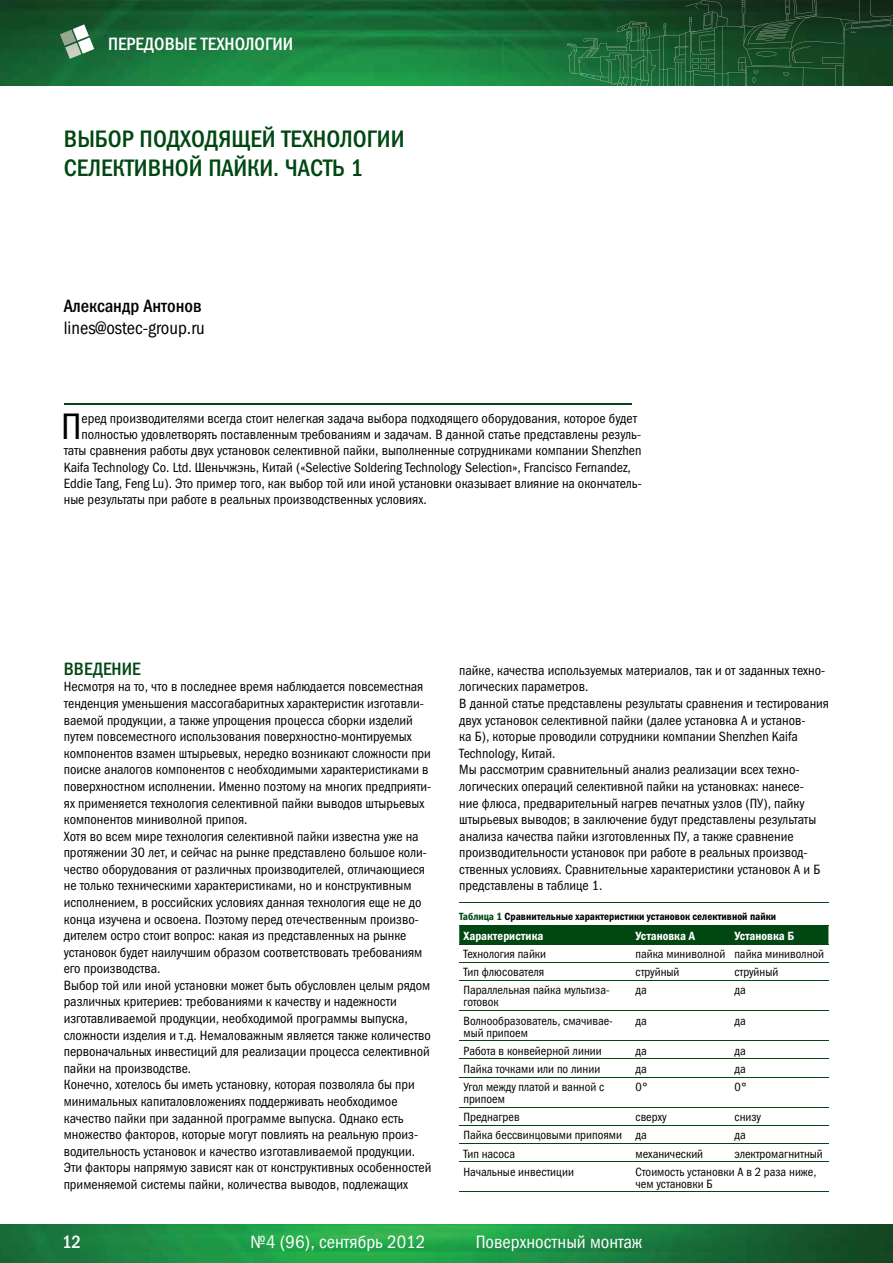
<style>
.page{position:relative;width:893px;height:1263px;background:#fff}
.page>*{position:absolute;margin:0;border:0;box-sizing:border-box;transform-origin:0 0}
.t1{font:37.05px "Franklin Gothic Book Cond C";color:#000}
.t2{font:24px/28.8px "Franklin Gothic Medi Cond C";color:#004712}
.t3{font:18px "Franklin Gothic Book Cond C";color:#fff}
.t4{font:18px "Franklin Gothic Medi Cond C";color:#fff}
.t5{font:18px "Franklin Gothic Book Cond C";color:#000}
.t6{font:18px "Franklin Gothic Medi Cond C";color:#000}
.t7{font:18px "Franklin Gothic Medi Cond C";color:#004712}
.t8{font:13.5px/16.6px "Franklin Gothic Book Cond C";color:#000}
.t9{font:12px/12px "Franklin Gothic Book Cond C";color:#000}
.t10{font:12px "Franklin Gothic Demi Cond C";color:#fff}
.t11{font:10.5px "Franklin Gothic Demi Cond C";color:#000}
.s1{color:#004712}
</style>
<div class="page">
<img style="left:0;top:1225px;width:893px;height:38px">
<img style="left:0;top:0;width:893px;height:85px">
<svg style="left:617px;top:85px;width:227px;height:1px"></svg>
<img style="left:617px;top:0;width:276px;height:46px">
<img style="left:65px;top:46px;width:16px;height:13px">
<svg style="left:73px;top:24px;width:21px;height:30px"></svg>
<img style="left:60px;top:30px;width:16px;height:16px">
<hr style="left:459px;top:902px;width:370px;height:1px;background:#004712">
<div style="left:459px;top:927px;width:369px;height:17px;background:#004712"></div>
<hr style="left:459px;top:926px;width:172px;height:1px;background:#004712">
<hr style="left:631px;top:926px;width:99px;height:1px;background:#004712">
<hr style="left:730px;top:926px;width:98px;height:1px;background:#004712">
<hr style="left:459px;top:944px;width:172px;height:1px;background:#004712">
<hr style="left:631px;top:944px;width:99px;height:1px;background:#004712">
<hr style="left:730px;top:944px;width:98px;height:1px;background:#004712">
<hr style="left:459px;top:962px;width:172px;height:1px;background:#004712">
<hr style="left:631px;top:962px;width:99px;height:1px;background:#004712">
<hr style="left:730px;top:962px;width:98px;height:1px;background:#004712">
<hr style="left:459px;top:980px;width:172px;height:1px;background:#004712">
<hr style="left:631px;top:980px;width:99px;height:1px;background:#004712">
<hr style="left:730px;top:980px;width:98px;height:1px;background:#004712">
<hr style="left:459px;top:1010px;width:172px;height:1px;background:#004712">
<hr style="left:631px;top:1010px;width:99px;height:1px;background:#004712">
<hr style="left:730px;top:1010px;width:98px;height:1px;background:#004712">
<hr style="left:459px;top:1040px;width:172px;height:1px;background:#004712">
<hr style="left:631px;top:1040px;width:99px;height:1px;background:#004712">
<hr style="left:730px;top:1040px;width:98px;height:1px;background:#004712">
<hr style="left:459px;top:1059px;width:172px;height:1px;background:#004712">
<hr style="left:631px;top:1059px;width:99px;height:1px;background:#004712">
<hr style="left:730px;top:1059px;width:98px;height:1px;background:#004712">
<hr style="left:459px;top:1077px;width:172px;height:1px;background:#004712">
<hr style="left:631px;top:1077px;width:99px;height:1px;background:#004712">
<hr style="left:730px;top:1077px;width:98px;height:1px;background:#004712">
<hr style="left:459px;top:1107px;width:172px;height:1px;background:#004712">
<hr style="left:631px;top:1107px;width:99px;height:1px;background:#004712">
<hr style="left:730px;top:1107px;width:98px;height:1px;background:#004712">
<hr style="left:459px;top:1125px;width:172px;height:1px;background:#004712">
<hr style="left:631px;top:1125px;width:99px;height:1px;background:#004712">
<hr style="left:730px;top:1125px;width:98px;height:1px;background:#004712">
<hr style="left:459px;top:1143px;width:172px;height:1px;background:#004712">
<hr style="left:631px;top:1143px;width:99px;height:1px;background:#004712">
<hr style="left:730px;top:1143px;width:98px;height:1px;background:#004712">
<hr style="left:459px;top:1161px;width:172px;height:1px;background:#004712">
<hr style="left:631px;top:1161px;width:99px;height:1px;background:#004712">
<hr style="left:730px;top:1161px;width:98px;height:1px;background:#004712">
<hr style="left:459px;top:1192px;width:172px;height:1px;background:#004712">
<hr style="left:631px;top:1192px;width:99px;height:1px;background:#004712">
<hr style="left:730px;top:1192px;width:98px;height:1px;background:#004712">
<hr style="left:64px;top:403px;width:567px;height:2px;background:#004712">
<h3 class="t4" style="left:108px;top:34px;width:187px">ПЕРЕДОВЫЕ ТЕХНОЛОГИИ</h3>
<h2 class="t2" style="left:64px;top:124px;width:342px">ВЫБОР ПОДХОДЯЩЕЙ ТЕХНОЛОГИИ<br>СЕЛЕКТИВНОЙ ПАЙКИ. ЧАСТЬ 1</h2>
<h3 class="t6" style="left:64px;top:296px;width:139px">Александр Антонов</h3>
<h3 class="t5" style="left:64px;top:318px;width:143px">lines@ostec-group.ru</h3>
<h1 class="t1" style="left:61px;top:406px;width:22px">П</h1>
<p class="t8" style="left:82px;top:410px;width:557px">еред производителями всегда стоит нелегкая задача выбора подходящего оборудования, которое будет</p>
<p class="t8" style="left:82px;top:426px;width:561px">полностью удовлетворять поставленным требованиям и задачам. В данной статье представлены резуль-</p>
<p class="t8" style="left:64px;top:442px;width:579px">таты сравнения работы двух установок селективной пайки, выполненные сотрудниками компании Shenzhen</p>
<p class="t8" style="left:64px;top:459px;width:569px">Kaifa Technology Co. Ltd. Шеньчжэнь, Китай («Selective Soldering Technology Selection», Francisco Fernandez,</p>
<p class="t8" style="left:64px;top:475px;width:579px">Eddie Tang, Feng Lu). Это пример того, как выбор той или иной установки оказывает влияние на окончатель-</p>
<p class="t8" style="left:64px;top:491px;width:364px">ные результаты при работе в реальных производственных условиях.</p>
<h3 class="t7" style="left:64px;top:659px;width:78px">ВВЕДЕНИЕ</h3>
<p class="t8" style="left:64px;top:678px;width:369px">Несмотря на то, что в последнее время наблюдается повсеместная тенденция уменьшения массогабаритных характеристик изготавли&shy;ваемой продукции, а также упрощения процесса сборки изделий путем повсеместного использования поверхностно-монтируемых компонентов взамен штырьевых, нередко возникают сложности при поиске аналогов компонентов с необходимыми характеристиками в поверхностном исполнении. Именно поэтому на многих предприяти&shy;ях применяется технология селективной пайки выводов штырьевых компонентов миниволной припоя.<br>Хотя во всем мире технология селективной пайки известна уже на протяжении 30 лет, и сейчас на рынке представлено большое коли&shy;чество оборудования от различных производителей, отличающиеся не только техническими характеристиками, но и конструктивным исполнением, в российских условиях данная технология еще не до конца изучена и освоена. Поэтому перед отечественным произво&shy;дителем остро стоит вопрос: какая из представленных на рынке установок будет наилучшим образом соответствовать требованиям его производства.<br>Выбор той или иной установки может быть обусловлен целым рядом различных критериев: требованиями к качеству и надежности изготавливаемой продукции, необходимой программы выпуска, сложности изделия и т.д. Немаловажным является также количество первоначальных инвестиций для реализации процесса селективной пайки на производстве.<br>Конечно, хотелось бы иметь установку, которая позволяла бы при минимальных капиталовложениях поддерживать необходимое качество пайки при заданной программе выпуска. Однако есть множество факторов, которые могут повлиять на реальную произ&shy;водительность установок и качество изготавливаемой продукции.<br>Эти факторы напрямую зависят как от конструктивных особенностей применяемой системы пайки, количества выводов, подлежащих</p>
<p class="t8" style="left:459px;top:662px;width:371px">пайке, качества используемых материалов, так и от заданных техно&shy;логических параметров.<br>В данной статье представлены результаты сравнения и тестирования двух установок селективной пайки (далее установка А и установ-<br>ка Б), которые проводили сотрудники компании Shenzhen Kaifa Technology, Китай.<br>Мы рассмотрим сравнительный анализ реализации всех техно&shy;логических операций селективной пайки на установках: нанесе-<br>ние флюса, предварительный нагрев печатных узлов (ПУ), пайку штырьевых выводов; в заключение будут представлены результаты анализа качества пайки изготовленных ПУ, а также сравнение производительности установок при работе в реальных производ&shy;ственных условиях. Сравнительные характеристики установок А и Б представлены в таблице 1.</p>
<p class="t11" style="left:459px;top:910px;width:318px"><span class="s1">Таблица 1</span> Сравнительные характеристики установок селективной пайки</p>
<p class="t10" style="left:463px;top:929px;width:81px">Характеристика</p>
<p class="t10" style="left:635px;top:929px;width:61px">Установка А</p>
<p class="t10" style="left:734px;top:929px;width:62px">Установка Б</p>
<p class="t9" style="left:463px;top:948px;width:84px">Технология пайки</p>
<p class="t9" style="left:635px;top:948px;width:190px">пайка миниволной пайка миниволной</p>
<p class="t9" style="left:463px;top:966px;width:82px">Тип флюсователя</p>
<p class="t9" style="left:635px;top:966px;width:46px">струйный</p>
<p class="t9" style="left:734px;top:966px;width:46px">струйный</p>
<p class="t9" style="left:463px;top:984px;width:148px">Параллельная пайка мультиза&shy;готовок</p>
<p class="t9" style="left:635px;top:984px;width:13px">да</p>
<p class="t9" style="left:734px;top:984px;width:13px">да</p>
<p class="t9" style="left:463px;top:1014px;width:151px">Волнообразователь, смачивае&shy;мый припоем</p>
<p class="t9" style="left:635px;top:1014px;width:13px">да</p>
<p class="t9" style="left:734px;top:1014px;width:13px">да</p>
<p class="t9" style="left:463px;top:1044px;width:140px">Работа в конвейерной линии</p>
<p class="t9" style="left:635px;top:1044px;width:13px">да</p>
<p class="t9" style="left:734px;top:1044px;width:13px">да</p>
<p class="t9" style="left:463px;top:1063px;width:138px">Пайка точками или по линии</p>
<p class="t9" style="left:635px;top:1063px;width:13px">да</p>
<p class="t9" style="left:734px;top:1063px;width:13px">да</p>
<p class="t9" style="left:463px;top:1081px;width:142px">Угол между платой и ванной с припоем</p>
<p class="t9" style="left:635px;top:1081px;width:14px">0°</p>
<p class="t9" style="left:734px;top:1081px;width:14px">0°</p>
<p class="t9" style="left:463px;top:1111px;width:58px">Преднагрев</p>
<p class="t9" style="left:635px;top:1111px;width:33px">сверху</p>
<p class="t9" style="left:734px;top:1111px;width:28px">снизу</p>
<p class="t9" style="left:463px;top:1129px;width:185px">Пайка бессвинцовыми припоями да</p>
<p class="t9" style="left:734px;top:1129px;width:13px">да</p>
<p class="t9" style="left:463px;top:1147px;width:53px">Тип насоса</p>
<p class="t9" style="left:635px;top:1147px;width:69px">механический</p>
<p class="t9" style="left:734px;top:1147px;width:90px">электромагнитный</p>
<p class="t9" style="left:463px;top:1165px;width:112px">Начальные инвестиции</p>
<p class="t9" style="left:635px;top:1165px;width:182px">Стоимость установки А в 2 раза ниже, чем установки Б</p>
<h3 class="t4" style="left:62px;top:1232px;width:21px">12</h3>
<h3 class="t3" style="left:251px;top:1232px;width:176px">№4 (96), сентябрь 2012</h3>
<h3 class="t3" style="left:476px;top:1232px;width:168px">Поверхностный монтаж</h3>
</div>
